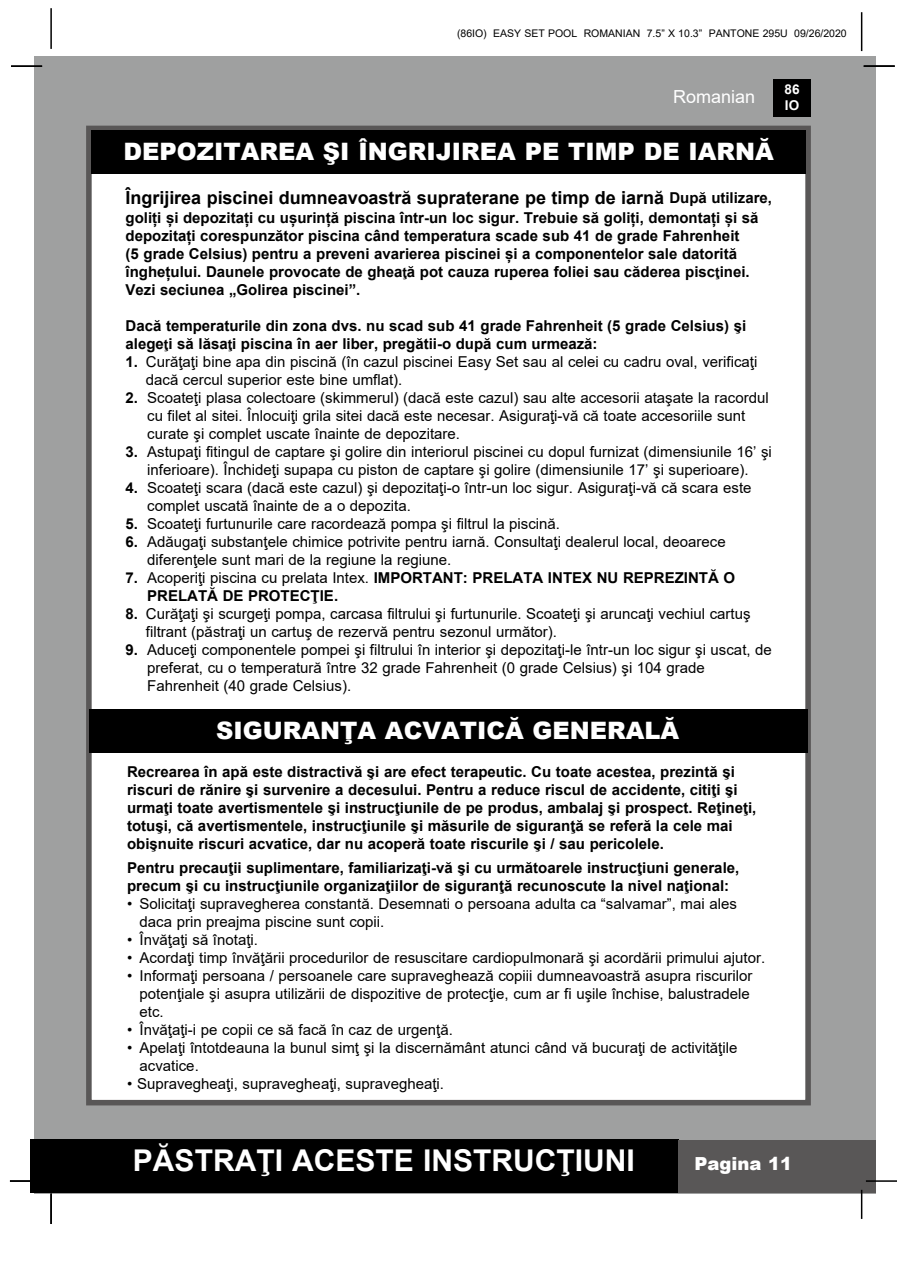
<style>
.page{position:relative;width:897px;height:1264px;background:#fff}
.page>*{position:absolute;margin:0;border:0;box-sizing:border-box;transform-origin:0 0}
.t1{font:700 30px "Arial";color:#fff}
.t2{font:900 24px "Arial";color:#fff}
.t3{font:700 18px "Arial";color:#000}
.t4{font:18px "Arial";color:#fff}
.t5{font:900 18px "Arial";color:#fff}
.t6{font:15px/18px "Arial";color:#000}
.t7{font:700 15px/18px "Arial";color:#000}
.t8{font:700 13.5px/16.2px "Arial";color:#fff}
.t9{font:10.5px "Arial";color:#000}
.s1{font-size:15px}
.s2{font-size:13.5px}
.s3{font-weight:700}
.s4{font-weight:400}
</style>
<div class="page">
<div style="left:34px;top:56px;width:841px;height:1137px;background:#9fa0a0"></div>
<div style="left:773px;top:79px;width:37px;height:38px;background:#000"></div>
<hr style="left:50px;top:8px;width:2px;height:41px;background:#000">
<hr style="left:860px;top:12px;width:2px;height:39px;background:#000">
<div style="left:30px;top:1140px;width:648px;height:53px;background:#000"></div>
<div style="left:678px;top:1140px;width:197px;height:53px;background:#595757"></div>
<hr style="left:865px;top:1180px;width:31px;height:1px;background:#000">
<hr style="left:860px;top:1189px;width:2px;height:30px;background:#000">
<div style="left:86px;top:126px;width:724px;height:979px;background:#fff;border:6px solid #595757"></div>
<div style="left:91px;top:130px;width:715px;height:44px;background:#000"></div>
<hr style="left:863px;top:65px;width:31px;height:2px;background:#000">
<hr style="left:50px;top:1193px;width:2px;height:31px;background:#000">
<hr style="left:10px;top:1180px;width:31px;height:1px;background:#000">
<hr style="left:11px;top:65px;width:31px;height:2px;background:#000">
<div style="left:89px;top:709px;width:718px;height:43px;background:#000"></div>
<p class="t9" style="left:457px;top:26px;width:391px">(86IO) EASY SET POOL ROMANIAN 7.5” X 10.3” PANTONE 295U 09/26/2020</p>
<p class="t4" style="left:673px;top:84px;width:84px">Romanian</p>
<h2 class="t2" style="left:123px;top:134px;width:652px">DEPOZITAREA ŞI ÎNGRIJIREA PE TIMP DE IARNĂ</h2>
<p class="t3" style="left:126px;top:185px;width:647px">Îngrijirea piscinei dumneavoastră supraterane pe timp de iarnă <span class="s1">După utilizare,</span></p>
<p class="t7" style="left:126px;top:209px;width:634px">goliți și depozitați cu ușurință piscina într-un loc sigur. Trebuie să goliți, demontați și să depozitați corespunzător piscina când temperatura scade sub 41 de grade Fahrenheit<br>(5 grade Celsius) pentru a preveni avarierea piscinei și a componentelor sale datorită înghețului. Daunele provocate de ghea<span class="s2">ţ</span>ă pot cauza ruperea foliei sau căderea pisc<span class="s2">ţ</span>inei.<br>Vezi seciunea „Golirea piscinei”.</p>
<p class="t7" style="left:126px;top:317px;width:622px">Dacă temperaturile din zona dvs. nu scad sub 41 grade Fahrenheit (5 grade Celsius) şi alege<span class="s2">ţ</span>i să lăsa<span class="s2">ţ</span>i piscina în aer liber, pregătii-o după cum urmează:</p>
<p class="t6" style="left:146px;top:353px;width:613px;text-indent:-20px"><span class="s3">1.</span> Curăţaţi bine apa din piscină (în cazul piscinei Easy Set sau al celei cu cadru oval, verificaţi dacă cercul superior este bine umflat).</p>
<p class="t6" style="left:147px;top:389px;width:623px;text-indent:-22px"><span class="s3">2.</span> Scoateţi plasa colectoare (skimmerul) (dacă este cazul) sau alte accesorii ataşate la racordul cu filet al sitei. Înlocuiţi grila sitei dacă este necesar. Asiguraţi-vă că toate accesoriile sunt curate şi complet uscate înainte de depozitare.</p>
<p class="t6" style="left:126px;top:443px;width:647px;text-align:center"><span class="s3">3.</span> Astupaţi fitingul de captare şi golire din interiorul piscinei cu dopul furnizat (dimensiunile 16’ şi inferioare). Închideţi supapa cu piston de captare şi golire (dimensiunile 17’ şi superioare).</p>
<p class="t6" style="left:147px;top:479px;width:606px;text-indent:-22px"><span class="s3">4.</span> Scoateţi scara (dacă este cazul) şi depozitaţi-o într-un loc sigur. Asiguraţi-vă că scara este complet uscată înainte de a o depozita.</p>
<p class="t6" style="left:126px;top:515px;width:436px"><span class="s3">5.</span> Scoateţi furtunurile care racordează pompa şi filtrul la piscină.</p>
<p class="t6" style="left:147px;top:533px;width:580px;text-indent:-22px"><span class="s3">6.</span> Adăugaţi substanţele chimice potrivite pentru iarnă. Consultaţi dealerul local, deoarece diferenţele sunt mari de la regiune la regiune.</p>
<p class="t7" style="left:147px;top:569px;width:589px;text-indent:-22px">7. <span class="s4">Acoperiţi piscina cu prelata Intex.</span> IMPORTANT: PRELATA INTEX NU REPREZINTĂ O<br>PRELATĂ DE PROTECŢIE.</p>
<p class="t6" style="left:146px;top:605px;width:606px;text-indent:-20px"><span class="s3">8.</span> Curăţaţi şi scurgeţi pompa, carcasa filtrului şi furtunurile. Scoateţi şi aruncaţi vechiul cartuş filtrant (păstraţi un cartuş de rezervă pentru sezonul următor).</p>
<p class="t6" style="left:147px;top:641px;width:626px;text-indent:-22px"><span class="s3">9.</span> Aduceţi componentele pompei şi filtrului în interior şi depozitaţi-le într-un loc sigur şi uscat, de preferat, cu o temperatură între 32 grade Fahrenheit (0 grade Celsius) şi 104 grade<br>Fahrenheit (40 grade Celsius).</p>
<h2 class="t2" style="left:216px;top:713px;width:464px">SIGURANŢA ACVATICĂ GENERALĂ</h2>
<p class="t7" style="left:127px;top:762px;width:630px">Recrearea în apă este distractivă şi are efect terapeutic. Cu toate acestea, prezintă şi riscuri de rănire şi survenire a decesului. Pentru a reduce riscul de accidente, citiţi şi urmaţi toate avertismentele şi instrucţiunile de pe produs, ambalaj şi prospect. Reţineţi, totuşi, că avertismentele, instrucţiunile şi măsurile de siguranţă se referă la cele mai obişnuite riscuri acvatice, dar nu acoperă toate riscurile şi / sau pericolele.</p>
<p class="t7" style="left:127px;top:858px;width:613px">Pentru precauţii suplimentare, familiarizaţi-vă şi cu următoarele instrucţiuni generale, precum şi cu instrucţiunile organizaţiilor de siguranţă recunoscute la nivel naţional:</p>
<p class="t6" style="left:139px;top:894px;width:598px;text-indent:-12px">• Solicitaţi supravegherea constantă. Desemnati o persoana adulta ca “salvamar”, mai ales daca prin preajma piscine sunt copii.</p>
<p class="t6" style="left:127px;top:930px;width:132px">• Învăţaţi să înotaţi.</p>
<p class="t6" style="left:127px;top:948px;width:639px">• Acordaţi timp învăţării procedurilor de resuscitare cardiopulmonară şi acordării primului ajutor.</p>
<p class="t6" style="left:139px;top:966px;width:614px;text-indent:-12px">• Informaţi persoana / persoanele care supraveghează copiii dumneavoastră asupra riscurilor potenţiale şi asupra utilizării de dispozitive de protecţie, cum ar fi uşile închise, balustradele etc.</p>
<p class="t6" style="left:127px;top:1020px;width:327px">• Învăţaţi-i pe copii ce să facă în caz de urgenţă.</p>
<p class="t6" style="left:140px;top:1038px;width:599px;text-indent:-12px">• Apelaţi întotdeauna la bunul simţ şi la discernământ atunci când vă bucuraţi de activităţile acvatice.</p>
<p class="t6" style="left:127px;top:1074px;width:318px">• Supravegheaţi, supravegheaţi, supravegheaţi.</p>
<p class="t8" style="left:784px;top:81px;width:17px">86<br>IO</p>
<h1 class="t1" style="left:133px;top:1139px;width:503px">PĂSTRAŢI ACESTE INSTRUCŢIUNI</h1>
<p class="t5" style="left:694px;top:1150px;width:99px">Pagina 11</p>
</div>
